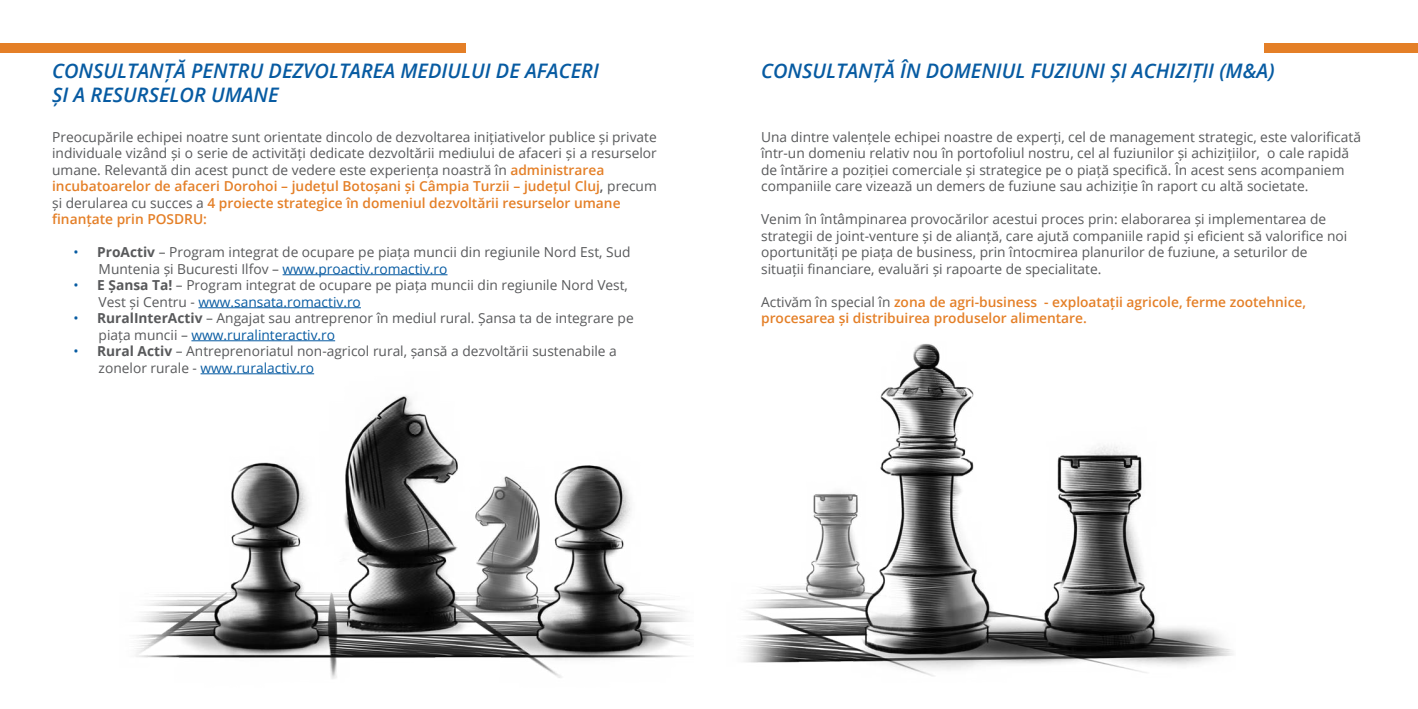
<style>
.page{position:relative;width:1418px;height:709px;background:#fff}
.page>*{position:absolute;margin:0;border:0;box-sizing:border-box;transform-origin:0 0}
.t1{font:italic 600 20px/24px "Open Sans";color:#075ba2}
.t2{font:13.75px/16.5px "Open Sans";color:#58595b}
.t3{font:600 13.75px/16.5px "Open Sans";color:#e47f27}
.s1{font-weight:600;color:#e47f27}
.s2{font-weight:600}
.s3{color:#075ba2}
.s4{font-weight:700}
.s5{font-weight:400;color:#58595b}
</style>
<div class="page">
<div style="left:0;top:43px;width:1417px;height:9px;background:#e47f27"></div>
<div style="left:466px;top:22px;width:797px;height:40px;background:#fff"></div>
<hr style="left:282px;top:274px;width:165px;height:1px;background:#075ba2">
<hr style="left:198px;top:307px;width:163px;height:1px;background:#075ba2">
<img style="left:136px;top:340px;width:551px;height:339px">
<img style="left:744px;top:343px;width:489px;height:333px">
<h1 class="t1" style="left:52px;top:58px;width:548px">CONSULTANȚĂ PENTRU DEZVOLTAREA MEDIULUI DE AFACERI<br>ȘI A RESURSELOR UMANE</h1>
<h1 class="t1" style="left:761px;top:58px;width:515px">CONSULTANȚĂ ÎN DOMENIUL FUZIUNI ȘI ACHIZIȚII (M&amp;A)</h1>
<p class="t2" style="left:52px;top:128px;width:606px">Preocupările echipei noatre sunt orientate dincolo de dezvoltarea inițiativelor publice și private individuale vizând și o serie de activități dedicate dezvoltării mediului de afaceri și a resurselor umane. Relevantă din acest punct de vedere este experiența noastră în <span class="s1">administrarea incubatoarelor de afaceri Dorohoi – județul Botoșani și Câmpia Turzii – județul Cluj</span><span class="s2">,</span> precum și derularea cu succes a <span class="s1">4 proiecte strategice în domeniul dezvoltării resurselor umane finanțate prin POSDRU:</span></p>
<p class="t2" style="left:99px;top:244px;width:533px;text-indent:-25px"><span class="s3">•</span> <span class="s4">ProActiv</span> – Program integrat de ocupare pe piața muncii din regiunile Nord Est, Sud<br>Muntenia și Bucuresti Ilfov – <span class="s3">www.proactiv.romactiv.ro</span></p>
<p class="t2" style="left:99px;top:277px;width:531px;text-indent:-25px"><span class="s3">•</span> <span class="s4">E Șansa Ta!</span> – Program integrat de ocupare pe piața muncii din regiunile Nord Vest,<br>Vest și Centru - <span class="s3">www.sansata.romactiv.ro</span></p>
<p class="t2" style="left:99px;top:310px;width:536px;text-indent:-25px"><span class="s3">•</span> <span class="s4">RuralInterActiv</span> – Angajat sau antreprenor în mediul rural. Șansa ta de integrare pe piața muncii – <span class="s3">www.ruralinteractiv.ro</span></p>
<p class="t2" style="left:99px;top:343px;width:520px;text-indent:-25px"><span class="s3">•</span> <span class="s4">Rural Activ</span> – Antreprenoriatul non-agricol rural, șansă a dezvoltării sustenabile a zonelor rurale - <span class="s3">www.ruralactiv.ro</span></p>
<p class="t2" style="left:761px;top:128px;width:601px">Una dintre valențele echipei noastre de experți, cel de management strategic, este valorificată într-un domeniu relativ nou în portofoliul nostru, cel al fuziunilor și achizițiilor, o cale rapidă de întărire a poziției comerciale și strategice pe o piață specifică. În acest sens acompaniem companiile care vizează un demers de fuziune sau achiziție în raport cu altă societate.</p>
<p class="t2" style="left:761px;top:211px;width:587px">Venim în întâmpinarea provocărilor acestui proces prin: elaborarea și implementarea de strategii de joint-venture și de alianță, care ajută companiile rapid și eficient să valorifice noi oportunități pe piața de business, prin întocmirea planurilor de fuziune, a seturilor de situații financiare, evaluări și rapoarte de specialitate.</p>
<p class="t3" style="left:761px;top:293px;width:546px"><span class="s5">Activăm în special în</span> zona de agri-business - exploatații agricole, ferme zootehnice, procesarea și distribuirea produselor alimentare.</p>
</div>
